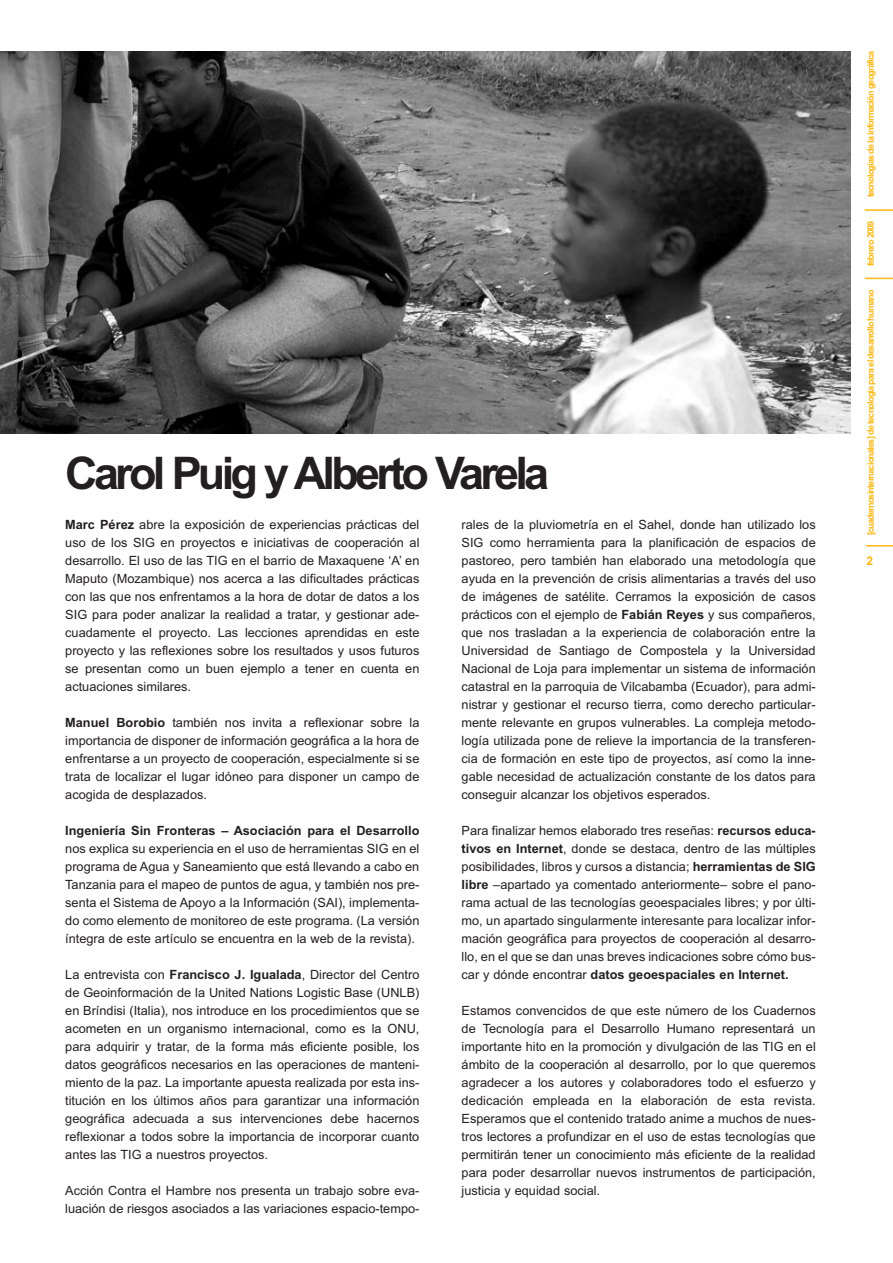
<style>
.page{position:relative;width:893px;height:1263px;background:#fff}
.page>*{position:absolute;margin:0;border:0;box-sizing:border-box;transform-origin:0 0}
.t1{font:45px "Arial Bold MS";letter-spacing:-.085em;color:#231f20}
.t2{font:12.75px/18px "Arial MS";color:#231f20;text-align:justify}
.t3{font:12.75px "Arial Bold MS";color:#231f20}
.t4{font:12px "Arial Bold MS";color:#fcb814}
.t5{font:9px "Arial Bold MS";letter-spacing:-.085em;color:#fcb814}
.s1{font-family:"Arial Bold MS"}
.s2{font-family:"Arial MS"}
</style>
<div class="page">
<img style="left:0;top:51px;width:850px;height:383px">
<svg style="left:865px;top:278px;width:28px;height:1px"></svg>
<hr style="left:865px;top:209px;width:28px;height:2px;background:#fcb814">
<svg style="left:866px;top:545px;width:27px;height:1px"></svg>
<h1 class="t1" style="left:65px;top:447px;width:485px">Carol Puig y Alberto Varela</h1>
<p class="t2" style="left:462px;top:515px;width:356px">rales de la pluviometría en el Sahel, donde han utilizado los SIG como herramienta para la planificación de espacios de pastoreo, pero también han elaborado una metodología que ayuda en la prevención de crisis alimentarias a través del uso de imágenes de satélite. Cerramos la exposición de casos prácticos con el ejemplo de <span class="s1">Fabián Reyes</span> y sus compañeros, que nos trasladan a la experiencia de colaboración entre la Universidad de Santiago de Compostela y la Universidad Nacional de Loja para implementar un sistema de información catastral en la parroquia de Vilcabamba (Ecuador), para admi&shy;nistrar y gestionar el recurso tierra, como derecho particular&shy;mente relevante en grupos vulnerables. La compleja metodo&shy;logía utilizada pone de relieve la importancia de la transferen&shy;cia de formación en este tipo de proyectos, así como la inne&shy;gable necesidad de actualización constante de los datos para conseguir alcanzar los objetivos esperados.</p>
<p class="t2" style="left:462px;top:821px;width:356px">Para finalizar hemos elaborado tres reseñas: <span class="s1">recursos educa&shy;tivos en Internet</span>, donde se destaca, dentro de las múltiples posibilidades, libros y cursos a distancia; <span class="s1">herramientas de SIG libre</span> –apartado ya comentado anteriormente– sobre el pano&shy;rama actual de las tecnologías geoespaciales libres; y por últi&shy;mo, un apartado singularmente interesante para localizar infor&shy;mación geográfica para proyectos de cooperación al desarro&shy;llo, en el que se dan unas breves indicaciones sobre cómo bus-</p>
<p class="t3" style="left:462px;top:967px;width:329px"><span class="s2">car y dónde encontrar</span> datos geoespaciales en Internet.</p>
<p class="t2" style="left:462px;top:1001px;width:356px">Estamos convencidos de que este número de los Cuadernos de Tecnología para el Desarrollo Humano representará un importante hito en la promoción y divulgación de las TIG en el ámbito de la cooperación al desarrollo, por lo que queremos agradecer a los autores y colaboradores todo el esfuerzo y dedicación empleada en la elaboración de esta revista.<br>Esperamos que el contenido tratado anime a muchos de nues&shy;tros lectores a profundizar en el uso de estas tecnologías que permitirán tener un conocimiento más eficiente de la realidad para poder desarrollar nuevos instrumentos de participación, justicia y equidad social.</p>
<p class="t2" style="left:65px;top:515px;width:356px"><span class="s1">Marc Pérez</span> abre la exposición de experiencias prácticas del uso de los SIG en proyectos e iniciativas de cooperación al desarrollo. El uso de las TIG en el barrio de Maxaquene ‘A’ en Maputo (Mozambique) nos acerca a las dificultades prácticas con las que nos enfrentamos a la hora de dotar de datos a los SIG para poder analizar la realidad a tratar, y gestionar ade&shy;cuadamente el proyecto. Las lecciones aprendidas en este proyecto y las reflexiones sobre los resultados y usos futuros se presentan como un buen ejemplo a tener en cuenta en actuaciones similares.</p>
<p class="t2" style="left:65px;top:713px;width:356px"><span class="s1">Manuel Borobio</span> también nos invita a reflexionar sobre la importancia de disponer de información geográfica a la hora de enfrentarse a un proyecto de cooperación, especialmente si se trata de localizar el lugar idóneo para disponer un campo de acogida de desplazados.</p>
<p class="t3" style="left:65px;top:823px;width:356px">Ingeniería Sin Fronteras – Asociación para el Desarrollo</p>
<p class="t2" style="left:65px;top:839px;width:356px">nos explica su experiencia en el uso de herramientas SIG en el programa de Agua y Saneamiento que está llevando a cabo en Tanzania para el mapeo de puntos de agua, y también nos pre&shy;senta el Sistema de Apoyo a la Información (SAI), implementa&shy;do como elemento de monitoreo de este programa. (La versión íntegra de este artículo se encuentra en la web de la revista).</p>
<p class="t2" style="left:65px;top:965px;width:356px">La entrevista con <span class="s1">Francisco J. Igualada</span>, Director del Centro de Geoinformación de la United Nations Logistic Base (UNLB) en Bríndisi (Italia), nos introduce en los procedimientos que se acometen en un organismo internacional, como es la ONU, para adquirir y tratar, de la forma más eficiente posible, los datos geográficos necesarios en las operaciones de manteni&shy;miento de la paz. La importante apuesta realizada por esta ins&shy;titución en los últimos años para garantizar una información geográfica adecuada a sus intervenciones debe hacernos reflexionar a todos sobre la importancia de incorporar cuanto antes las TIG a nuestros proyectos.</p>
<p class="t2" style="left:65px;top:1181px;width:356px">Acción Contra el Hambre nos presenta un trabajo sobre eva&shy;luación de riesgos asociados a las variaciones espacio-tempo-</p>
<p class="t5" style="left:865px;top:197px;width:148px;rotate:-90deg">tecnologías de la información geográfica</p>
<p class="t5" style="left:865px;top:266px;width:47px;rotate:-90deg">febrero 2009</p>
<p class="t5" style="left:865px;top:535px;width:247px;rotate:-90deg">[cuadernosinternacionales] de tecnología para el desarrollo humano</p>
<p class="t4" style="left:866px;top:554px;width:8px">2</p>
</div>
